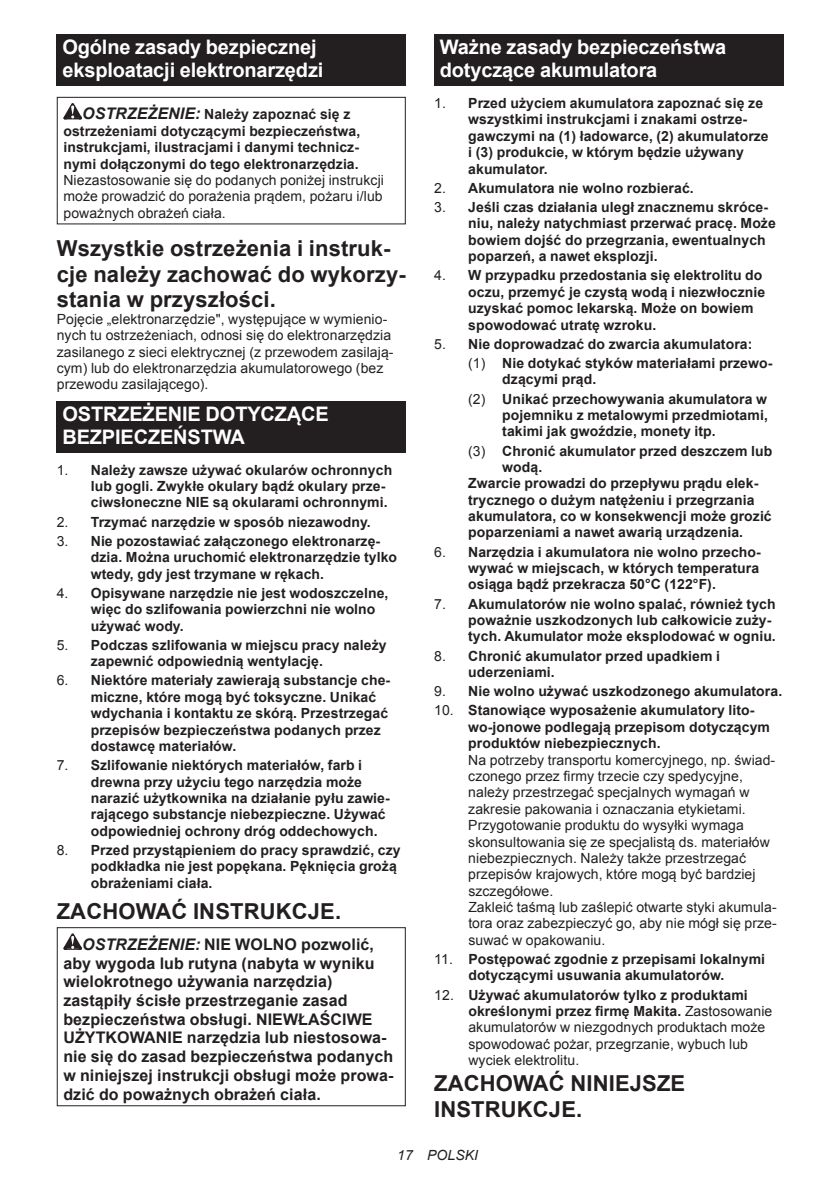
<style>
.page{position:relative;width:840px;height:1191px;background:#fff}
.page>*{position:absolute;margin:0;border:0;box-sizing:border-box;transform-origin:0 0}
.t1{font:700 22px/25.8px "Arial";letter-spacing:.005em;color:#231f20}
.t2{font:700 20px/23.4px "Arial";letter-spacing:-.01em;color:#fff}
.t3{font:700 16px/18.8px "Arial";letter-spacing:.005em;color:#231f20}
.t4{font:700 14px/16.4px "Arial";letter-spacing:.005em;color:#231f20}
.t5{font:14px/16.4px "Arial";letter-spacing:.005em;color:#231f20}
.t6{font:italic 14px "Arial";letter-spacing:.005em;color:#231f20}
.s1{font-style:italic;font-size:16px}
.s2{font-weight:400}
.s3{font-style:italic}
.s4{font-weight:700}
</style>
<div class="page">
<div style="left:57px;top:34px;width:348px;height:52px;background:#231f20"></div>
<svg style="left:63px;top:103px;width:19px;height:16px"></svg>
<div style="left:57px;top:97px;width:348px;height:127px;border:1px solid #231f20"></div>
<div style="left:57px;top:400px;width:348px;height:52px;background:#231f20"></div>
<svg style="left:63px;top:933px;width:19px;height:16px"></svg>
<div style="left:57px;top:927px;width:348px;height:179px;border:1px solid #231f20"></div>
<div style="left:434px;top:34px;width:348px;height:52px;background:#231f20"></div>
<h2 class="t2" style="left:62px;top:36px;width:262px">Ogólne zasady bezpiecznej eksploatacji elektronarzędzi</h2>
<p class="t4" style="left:63px;top:107px;width:298px;text-indent:19px"><span class="s1">OSTRZEŻENIE:</span> Należy zapoznać się z ostrzeżeniami dotyczącymi bezpieczeństwa, instrukcjami, ilustracjami i danymi technicz&shy;nymi dołączonymi do tego elektronarzędzia.</p>
<p class="t5" style="left:63px;top:172px;width:322px;text-align:justify">Niezastosowanie się do podanych poniżej instrukcji może prowadzić do porażenia prądem, pożaru i/lub poważnych obrażeń ciała.</p>
<h1 class="t1" style="left:57px;top:236px;width:350px">Wszystkie ostrzeżenia i instruk&shy;cje należy zachować do wykorzy&shy;stania w przyszłości.</h1>
<p class="t5" style="left:57px;top:311px;width:338px">Pojęcie „elektronarzędzie", występujące w wymienio&shy;nych tu ostrzeżeniach, odnosi się do elektronarzędzia zasilanego z sieci elektrycznej (z przewodem zasilają&shy;cym) lub do elektronarzędzia akumulatorowego (bez przewodu zasilającego).</p>
<h2 class="t2" style="left:62px;top:402px;width:268px">OSTRZEŻENIE DOTYCZĄCE<br>BEZPIECZEŃSTWA</h2>
<p class="t4" style="left:91px;top:462px;width:303px;text-indent:-34px"><span class="s2">1.</span> Należy zawsze używać okularów ochronnych lub gogli. Zwykłe okulary bądź okulary prze&shy;ciwsłoneczne NIE są okularami ochronnymi.</p>
<p class="t4" style="left:57px;top:514px;width:315px"><span class="s2">2.</span> Trzymać narzędzie w sposób niezawodny.</p>
<p class="t4" style="left:91px;top:533px;width:308px;text-indent:-34px"><span class="s2">3.</span> Nie pozostawiać załączonego elektronarzę&shy;dzia. Można uruchomić elektronarzędzie tylko wtedy, gdy jest trzymane w rękach.</p>
<p class="t4" style="left:91px;top:585px;width:299px;text-indent:-34px"><span class="s2">4.</span> Opisywane narzędzie nie jest wodoszczelne, więc do szlifowania powierzchni nie wolno używać wody.</p>
<p class="t4" style="left:91px;top:637px;width:297px;text-indent:-34px"><span class="s2">5.</span> Podczas szlifowania w miejscu pracy należy zapewnić odpowiednią wentylację.</p>
<p class="t4" style="left:91px;top:672px;width:301px;text-indent:-34px"><span class="s2">6.</span> Niektóre materiały zawierają substancje che&shy;miczne, które mogą być toksyczne. Unikać wdychania i kontaktu ze skórą. Przestrzegać przepisów bezpieczeństwa podanych przez dostawcę materiałów.</p>
<p class="t4" style="left:91px;top:757px;width:300px;text-indent:-34px"><span class="s2">7.</span> Szlifowanie niektórych materiałów, farb i drewna przy użyciu tego narzędzia może narazić użytkownika na działanie pyłu zawie&shy;rającego substancje niebezpieczne. Używać odpowiedniej ochrony dróg oddechowych.</p>
<p class="t4" style="left:91px;top:842px;width:311px;text-indent:-34px"><span class="s2">8.</span> Przed przystąpieniem do pracy sprawdzić, czy podkładka nie jest popękana. Pęknięcia grożą obrażeniami ciała.</p>
<h1 class="t1" style="left:57px;top:899px;width:286px">ZACHOWAĆ INSTRUKCJE.</h1>
<p class="t3" style="left:63px;top:935px;width:331px;text-indent:19px"><span class="s3">OSTRZEŻENIE:</span> NIE WOLNO pozwolić, aby wygoda lub rutyna (nabyta w wyniku wielokrotnego używania narzędzia) zastąpiły ścisłe przestrzeganie zasad bezpieczeństwa obsługi. NIEWŁAŚCIWE UŻYTKOWANIE narzędzia lub niestosowa&shy;nie się do zasad bezpieczeństwa podanych w niniejszej instrukcji obsługi może prowa&shy;dzić do poważnych obrażeń ciała.</p>
<h2 class="t2" style="left:439px;top:36px;width:288px">Ważne zasady bezpieczeństwa dotyczące akumulatora</h2>
<p class="t4" style="left:468px;top:95px;width:302px;text-indent:-34px"><span class="s2">1.</span> Przed użyciem akumulatora zapoznać się ze wszystkimi instrukcjami i znakami ostrze&shy;gawczymi na (1) ładowarce, (2) akumulatorze i (3) produkcie, w którym będzie używany akumulator.</p>
<p class="t4" style="left:434px;top:180px;width:261px"><span class="s2">2.</span> Akumulatora nie wolno rozbierać.</p>
<p class="t4" style="left:468px;top:199px;width:309px;text-indent:-34px"><span class="s2">3.</span> Jeśli czas działania uległ znacznemu skróce&shy;niu, należy natychmiast przerwać pracę. Może bowiem dojść do przegrzania, ewentualnych poparzeń, a nawet eksplozji.</p>
<p class="t4" style="left:468px;top:268px;width:298px;text-indent:-34px"><span class="s2">4.</span> W przypadku przedostania się elektrolitu do oczu, przemyć je czystą wodą i niezwłocznie uzyskać pomoc lekarską. Może on bowiem spowodować utratę wzroku.</p>
<p class="t4" style="left:468px;top:335px;width:305px;line-height:19.2px;text-indent:-34px"><span class="s2">5.</span> Nie doprowadzać do zwarcia akumulatora: <span class="s2">(1)</span> Nie dotykać styków materiałami przewo-</p>
<p class="t4" style="left:468px;top:370px;width:300px;line-height:19.2px;text-indent:34px">dzącymi prąd.<br><span class="s2">(2)</span> Unikać przechowywania akumulatora w</p>
<p class="t4" style="left:502px;top:407px;width:267px">pojemniku z metalowymi przedmiotami, takimi jak gwoździe, monety itp.</p>
<p class="t4" style="left:468px;top:443px;width:305px"><span class="s2">(3)</span> Chronić akumulator przed deszczem lub</p>
<p class="t4" style="left:502px;top:459px;width:41px">wodą.</p>
<p class="t4" style="left:468px;top:475px;width:291px">Zwarcie prowadzi do przepływu prądu elek-</p>
<p class="t4" style="left:468px;top:492px;width:287px">trycznego o dużym natężeniu i przegrzania</p>
<p class="t4" style="left:468px;top:508px;width:305px">akumulatora, co w konsekwencji może grozić</p>
<p class="t4" style="left:468px;top:525px;width:276px">poparzeniami a nawet awarią urządzenia.</p>
<p class="t4" style="left:468px;top:544px;width:294px;text-align:justify;text-indent:-34px"><span class="s2">6.</span> Narzędzia i akumulatora nie wolno przecho&shy;wywać w miejscach, w których temperatura osiąga bądź przekracza 50°C (122°F).</p>
<p class="t4" style="left:468px;top:596px;width:309px;text-indent:-34px"><span class="s2">7.</span> Akumulatorów nie wolno spalać, również tych poważnie uszkodzonych lub całkowicie zuży&shy;tych. Akumulator może eksplodować w ogniu.</p>
<p class="t4" style="left:468px;top:648px;width:253px;text-indent:-34px"><span class="s2">8.</span> Chronić akumulator przed upadkiem i uderzeniami.</p>
<p class="t4" style="left:434px;top:683px;width:349px"><span class="s2">9.</span> Nie wolno używać uszkodzonego akumulatora.</p>
<p class="t4" style="left:468px;top:703px;width:303px;text-indent:-34px"><span class="s2">10.</span> Stanowiące wyposażenie akumulatory lito&shy;wo-jonowe podlegają przepisom dotyczącym produktów niebezpiecznych.</p>
<p class="t5" style="left:468px;top:751px;width:310px">Na potrzeby transportu komercyjnego, np. świad&shy;czonego przez firmy trzecie czy spedycyjne, należy przestrzegać specjalnych wymagań w zakresie pakowania i oznaczania etykietami.<br>Przygotowanie produktu do wysyłki wymaga skonsultowania się ze specjalistą ds. materiałów niebezpiecznych. Należy także przestrzegać przepisów krajowych, które mogą być bardziej szczegółowe.<br>Zakleić taśmą lub zaślepić otwarte styki akumula&shy;tora oraz zabezpieczyć go, aby nie mógł się prze&shy;suwać w opakowaniu.</p>
<p class="t4" style="left:434px;top:951px;width:332px;text-align:center"><span class="s2">11.</span> Postępować zgodnie z przepisami lokalnymi dotyczącymi usuwania akumulatorów.</p>
<p class="t5" style="left:468px;top:986px;width:305px;text-indent:-34px">12. <span class="s4">Używać akumulatorów tylko z produktami określonymi przez firmę Makita.</span> Zastosowanie akumulatorów w niezgodnych produktach może spowodować pożar, przegrzanie, wybuch lub wyciek elektrolitu.</p>
<h1 class="t1" style="left:434px;top:1071px;width:252px">ZACHOWAĆ NINIEJSZE<br>INSTRUKCJE.</h1>
<p class="t6" style="left:397px;top:1146px;width:82px">17 POLSKI</p>
</div>
